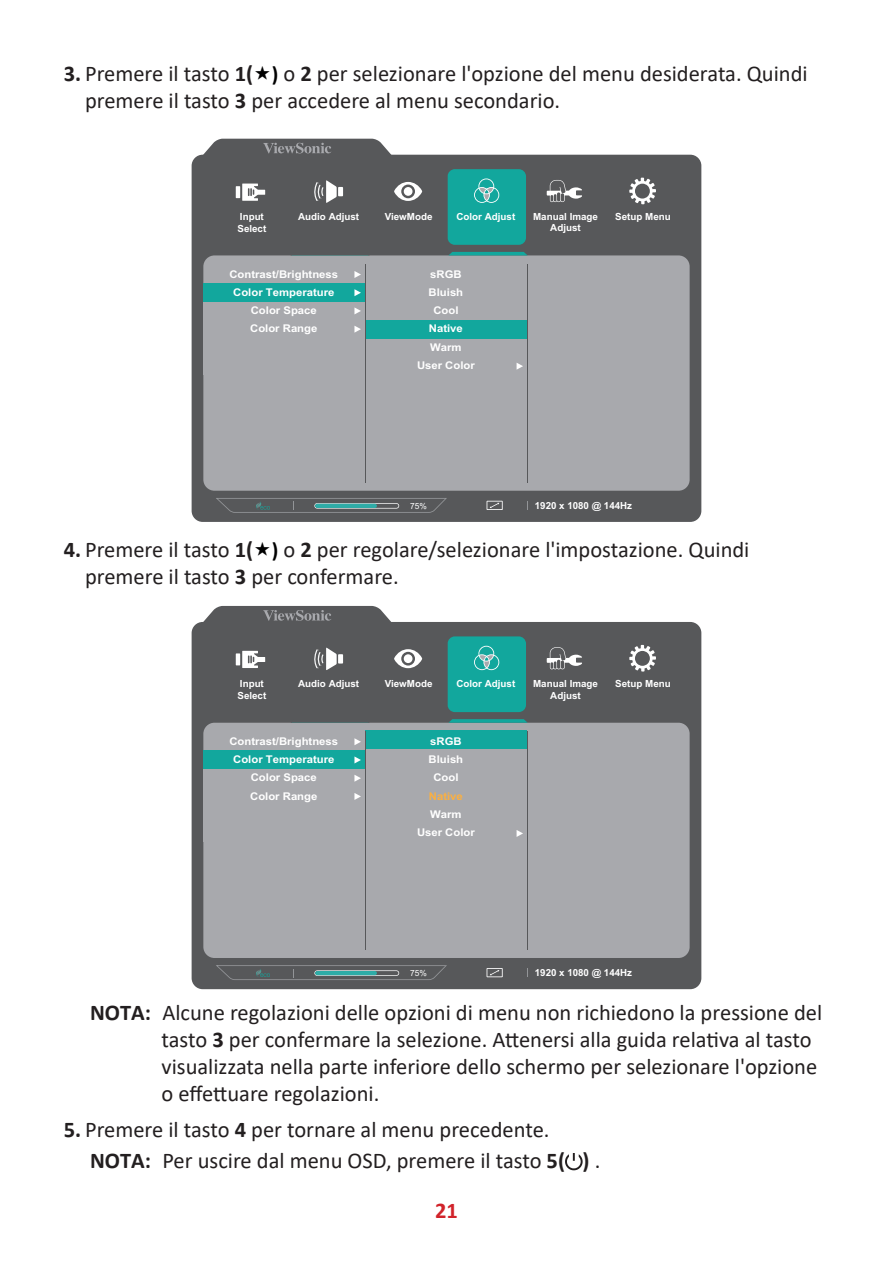
<style>
.page{position:relative;width:893px;height:1263px;background:#fff}
.page>*{position:absolute;margin:0;border:0;box-sizing:border-box;transform-origin:0 0}
.t1{font:22.5px/27px "Calibri";color:#231f20}
.t2{font:700 22.5px "Calibri";color:#d1232a}
.t3{font:700 10.65px/18.3px "Arial";color:#fff;text-align:center;scale:1.06 1}
.t4{font:700 10.65px "Arial";color:#fbb041;scale:1.06 1}
.t5{font:700 9.75px/11.7px "Arial";color:#fff}
.t6{font:8.4px "Arial";color:#fff}
.s1{font-weight:700}
.s2{font-weight:700;font-size:21px;color:#000}
</style>
<div class="page">
<div style="left:192px;top:155px;width:509px;height:367px;background:#57585a;border-radius:11px"></div>
<div style="left:203px;top:255px;width:487px;height:236px;background:#a8a9ad;border-radius:11px"></div>
<div style="left:448px;top:169px;width:78px;height:76px;background:#12a79d;border-radius:7px"></div>
<svg style="left:354px;top:326px;width:7px;height:7px"></svg>
<svg style="left:354px;top:271px;width:7px;height:7px"></svg>
<div style="left:366px;top:320px;width:161px;height:18px;background:#12a79d"></div>
<hr style="left:527px;top:264px;width:1px;height:219px;background:#57585a">
<hr style="left:365px;top:264px;width:1px;height:219px;background:#57585a">
<svg style="left:487px;top:501px;width:16px;height:9px"></svg>
<svg style="left:216px;top:498px;width:231px;height:15px"></svg>
<svg style="left:198px;top:139px;width:198px;height:17px"></svg>
<svg style="left:290px;top:255px;width:80px;height:1px"></svg>
<svg style="left:449px;top:252px;width:78px;height:3px"></svg>
<svg style="left:517px;top:363px;width:6px;height:7px"></svg>
<svg style="left:629px;top:178px;width:27px;height:26px"></svg>
<svg style="left:394px;top:182px;width:28px;height:19px"></svg>
<div style="left:404px;top:187px;width:8px;height:9px;background:#fff;border-radius:50%"></div>
<svg style="left:547px;top:180px;width:35px;height:22px"></svg>
<hr style="left:236px;top:186px;width:4px;height:12px;background:#fff">
<svg style="left:242px;top:184px;width:23px;height:17px"></svg>
<div style="left:338px;top:187px;width:5px;height:9px;background:#fff"></div>
<svg style="left:314px;top:180px;width:23px;height:23px"></svg>
<svg style="left:474px;top:178px;width:25px;height:25px"></svg>
<svg style="left:354px;top:307px;width:7px;height:7px"></svg>
<div style="left:203px;top:284px;width:162px;height:18px;background:#12a79d"></div>
<svg style="left:354px;top:289px;width:7px;height:7px"></svg>
<div style="left:192px;top:622px;width:509px;height:367px;background:#57585a;border-radius:11px"></div>
<div style="left:203px;top:723px;width:487px;height:235px;background:#a8a9ad;border-radius:11px"></div>
<div style="left:448px;top:636px;width:78px;height:76px;background:#12a79d;border-radius:7px"></div>
<svg style="left:354px;top:793px;width:7px;height:7px"></svg>
<svg style="left:354px;top:738px;width:7px;height:7px"></svg>
<div style="left:366px;top:731px;width:161px;height:18px;background:#12a79d"></div>
<hr style="left:527px;top:731px;width:1px;height:219px;background:#57585a">
<hr style="left:365px;top:731px;width:1px;height:219px;background:#57585a">
<svg style="left:487px;top:968px;width:16px;height:9px"></svg>
<svg style="left:216px;top:965px;width:231px;height:15px"></svg>
<svg style="left:198px;top:606px;width:194px;height:17px"></svg>
<svg style="left:290px;top:722px;width:80px;height:1px"></svg>
<svg style="left:448px;top:719px;width:80px;height:4px"></svg>
<svg style="left:517px;top:830px;width:6px;height:7px"></svg>
<svg style="left:629px;top:645px;width:27px;height:26px"></svg>
<svg style="left:394px;top:649px;width:28px;height:19px"></svg>
<div style="left:404px;top:654px;width:8px;height:9px;background:#fff;border-radius:50%"></div>
<svg style="left:547px;top:647px;width:35px;height:22px"></svg>
<hr style="left:236px;top:653px;width:4px;height:12px;background:#fff">
<svg style="left:242px;top:651px;width:23px;height:17px"></svg>
<div style="left:338px;top:654px;width:5px;height:9px;background:#fff"></div>
<svg style="left:314px;top:647px;width:23px;height:23px"></svg>
<svg style="left:474px;top:646px;width:25px;height:24px"></svg>
<svg style="left:354px;top:775px;width:7px;height:7px"></svg>
<div style="left:203px;top:751px;width:162px;height:18px;background:#12a79d"></div>
<svg style="left:354px;top:756px;width:7px;height:7px"></svg>
<svg style="left:565px;top:1153px;width:18px;height:17px"></svg>
<p class="t1" style="left:85px;top:59px;width:724px;text-indent:-21px"><span class="s1">3.</span> Premere il tasto <span class="s1">1(</span> <span class="s2">)</span> o <span class="s1">2</span> per selezionare l'opzione del menu desiderata. Quindi premere il tasto <span class="s1">3</span> per accedere al menu secondario.</p>
<p class="t5" style="left:385px;top:211px;width:49px">ViewMode</p>
<p class="t5" style="left:456px;top:211px;width:60px">Color Adjust</p>
<p class="t5" style="left:533px;top:210px;width:66px">Manual Image</p>
<p class="t5" style="left:615px;top:211px;width:57px">Setup Menu</p>
<p class="t5" style="left:550px;top:222px;width:32px">Adjust</p>
<p class="t5" style="left:237px;top:211px;width:30px">Input<br>Select</p>
<p class="t5" style="left:298px;top:211px;width:63px">Audio Adjust</p>
<p class="t3" style="left:229px;top:265px;width:104px">Contrast/Brightness<br>Color Temperature<br>Color Space<br>Color Range</p>
<p class="t3" style="left:417px;top:265px;width:56px">sRGB<br>Bluish<br>Cool<br>Native<br>Warm<br>User Color</p>
<p class="t6" style="left:410px;top:500px;width:18px">75%</p>
<p class="t5" style="left:535px;top:499px;width:99px">1920 x 1080 @ 144Hz</p>
<p class="t1" style="left:85px;top:536px;width:666px;text-indent:-21px"><span class="s1">4.</span> Premere il tasto <span class="s1">1(</span> <span class="s2">)</span> o <span class="s1">2</span> per regolare/selezionare l'impostazione. Quindi premere il tasto <span class="s1">3</span> per confermare.</p>
<p class="t5" style="left:385px;top:678px;width:49px">ViewMode</p>
<p class="t5" style="left:456px;top:678px;width:60px">Color Adjust</p>
<p class="t5" style="left:533px;top:678px;width:66px">Manual Image</p>
<p class="t5" style="left:615px;top:678px;width:57px">Setup Menu</p>
<p class="t5" style="left:550px;top:689px;width:32px">Adjust</p>
<p class="t5" style="left:237px;top:678px;width:30px">Input<br>Select</p>
<p class="t5" style="left:298px;top:678px;width:63px">Audio Adjust</p>
<p class="t3" style="left:229px;top:732px;width:104px">Contrast/Brightness<br>Color Temperature<br>Color Space<br>Color Range</p>
<p class="t3" style="left:429px;top:732px;width:34px">sRGB<br>Bluish<br>Cool</p>
<p class="t4" style="left:429px;top:788px;width:34px">Native</p>
<p class="t3" style="left:417px;top:805px;width:56px">Warm<br>User Color</p>
<p class="t6" style="left:410px;top:967px;width:18px">75%</p>
<p class="t5" style="left:535px;top:967px;width:99px">1920 x 1080 @ 144Hz</p>
<p class="t1" style="left:162px;top:999px;width:662px;text-indent:-71px"><span class="s1">NOTA:</span> Alcune regolazioni delle opzioni di menu non richiedono la pressione del tasto <span class="s1">3</span> per confermare la selezione. Attenersi alla guida relativa al tasto visualizzata nella parte inferiore dello schermo per selezionare l'opzione o effettuare regolazioni.</p>
<p class="t1" style="left:90px;top:1113px;width:512px;line-height:31.2px;text-indent:-26px"><span class="s1">5.</span> Premere il tasto <span class="s1">4</span> per tornare al menu precedente.<br><span class="s1">NOTA:</span> Per uscire dal menu OSD, premere il tasto <span class="s1">5( )</span> .</p>
<p class="t2" style="left:435px;top:1194px;width:24px">21</p>
</div>
